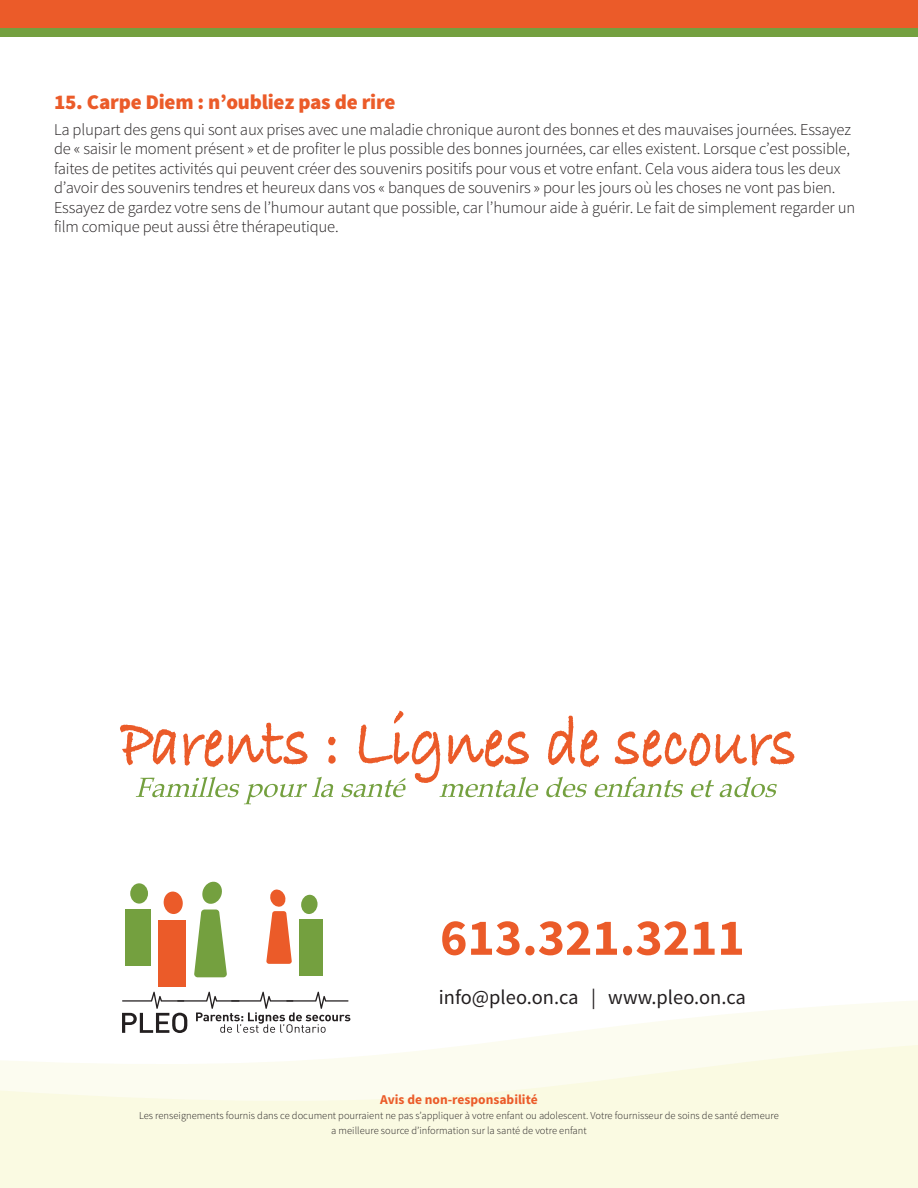
<style>
.page{position:relative;width:918px;height:1188px;background:#fff}
.page>*{position:absolute;margin:0;border:0;box-sizing:border-box;transform-origin:0 0}
.t1{font:700 51.75px "Source Sans Pro";color:#eb5b29}
.t2{font:900 21px "Source Sans Pro";letter-spacing:-.01em;color:#eb5b29}
.t3{font:20.4px "Source Sans Pro";color:#231f20}
.t4{font:300 16.5px/19.5px "Source Sans Pro";letter-spacing:-.01em;color:#231f20}
.Free_Form{font:700 13.5px "Source Sans Pro";color:#eb5b29}
.Free_Form-2{font:300 10.5px/15px "Source Sans Pro";color:#231f20;text-align:center}
</style>
<div class="page">
<svg style="left:0;top:1004px;width:918px;height:184px;fill:#fafae2"></svg>
<div style="left:0;top:0;width:918px;height:28px;background:#eb5b29"></div>
<div style="left:0;top:28px;width:918px;height:8px;background:#74a03f"></div>
<svg style="left:122px;top:992px;width:228px;height:41px"></svg>
<div style="left:125px;top:910px;width:25px;height:56px;background:#74a03f"></div>
<div style="left:130px;top:883px;width:18px;height:21px;background:#74a03f;border-radius:50%"></div>
<div style="left:158px;top:920px;width:27px;height:67px;background:#eb5b29"></div>
<div style="left:163px;top:892px;width:20px;height:22px;background:#eb5b29;border-radius:50%"></div>
<div style="left:299px;top:919px;width:23px;height:57px;background:#74a03f"></div>
<div style="left:301px;top:895px;width:17px;height:19px;background:#74a03f;border-radius:50%"></div>
<svg style="left:194px;top:881px;width:33px;height:96px"></svg>
<svg style="left:266px;top:889px;width:26px;height:75px"></svg>
<svg style="left:120px;top:711px;width:674px;height:93px"></svg>
<p class="t2" style="left:54px;top:88px;width:343px">15. Carpe Diem : n’oubliez pas de rire</p>
<p class="t4" style="left:54px;top:120px;width:803px">La plupart des gens qui sont aux prises avec une maladie chronique auront des bonnes et des mauvaises journées. Essayez de « saisir le moment présent » et de profiter le plus possible des bonnes journées, car elles existent. Lorsque c’est possible, faites de petites activités qui peuvent créer des souvenirs positifs pour vous et votre enfant. Cela vous aidera tous les deux d’avoir des souvenirs tendres et heureux dans vos « banques de souvenirs » pour les jours où les choses ne vont pas bien.<br>Essayez de gardez votre sens de l’humour autant que possible, car l’humour aide à guérir. Le fait de simplement regarder un film comique peut aussi être thérapeutique.</p>
<p class="t1" style="left:440px;top:904px;width:306px">613.321.3211</p>
<p class="t3" style="left:439px;top:984px;width:309px">info@pleo.on.ca | www.pleo.on.ca</p>
<p class="Free_Form" style="left:380px;top:1091px;width:159px">Avis de non-responsabilité</p>
<p class="Free_Form-2" style="left:139px;top:1108px;width:641px">Les renseignements fournis dans ce document pourraient ne pas s’appliquer à votre enfant ou adolescent. Votre fournisseur de soins de santé demeure a meilleure source d’information sur la santé de votre enfant</p>
</div>
